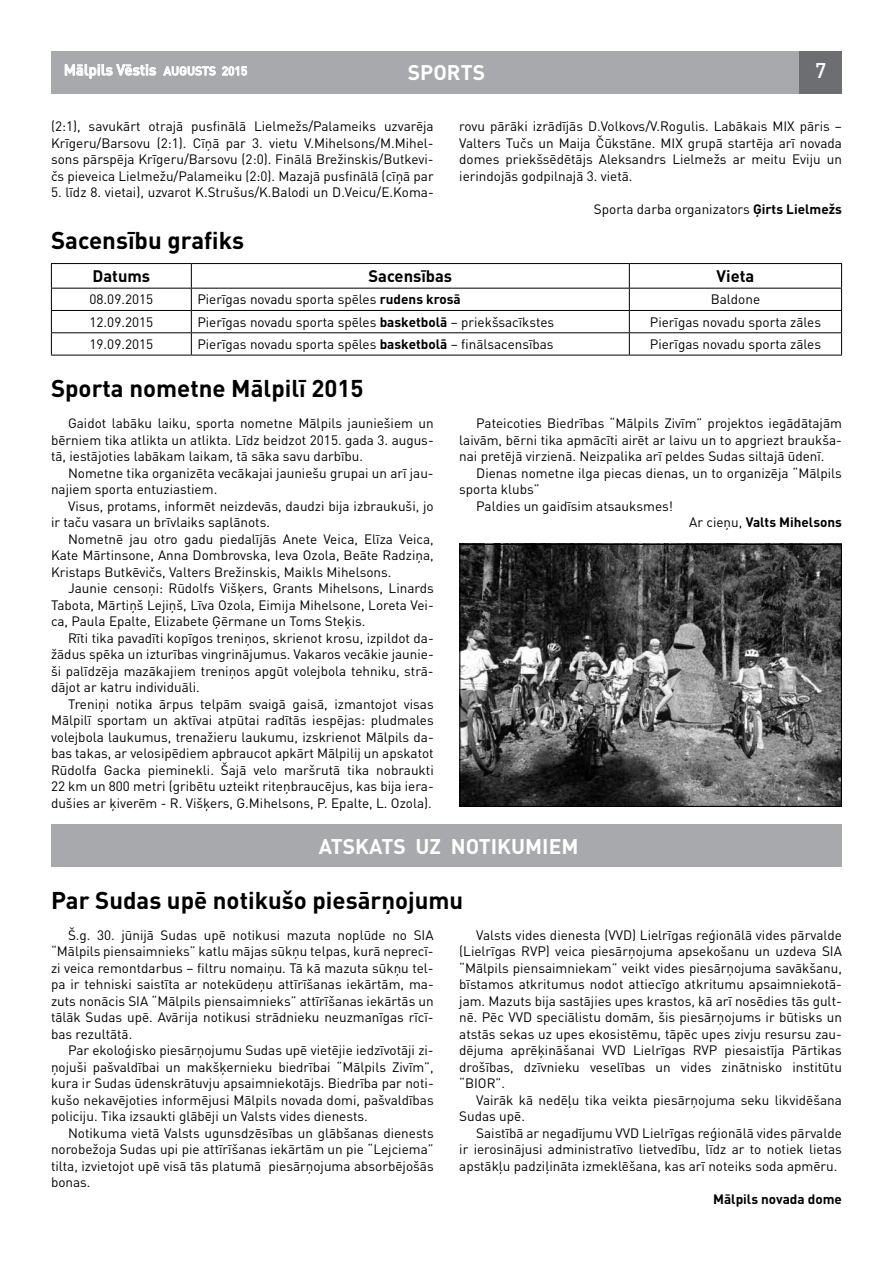
<style>
.page{position:relative;width:893px;height:1263px;background:#fff}
.page>*{position:absolute;margin:0;border:0;box-sizing:border-box;transform-origin:0 0}
.t1{font:700 24px "DIN Pro";color:#000}
.t2{font:700 21px "DIN Pro";color:#fff}
.t3{font:500 21px "DIN Pro";color:#fff}
.t4{font:700 16.5px "DIN Pro";color:#000}
.t5{font:500 15px "DIN Pro";color:#fff}
.t6{font:13.5px/16.5px "DIN Pro";color:#000;text-align:justify}
.t7{font:700 13.5px "DIN Pro";color:#000}
.s1{font-size:12px}
.s2{font-weight:700}
.s3{font-weight:400}
</style>
<div class="page">
<div style="left:51px;top:51px;width:791px;height:43px;background:#a7a9ac"></div>
<div style="left:799px;top:51px;width:43px;height:43px;background:#6d6e71"></div>
<svg style="left:64px;top:64px;width:93px;height:15px"></svg>
<svg style="left:163px;top:66px;width:53px;height:10px"></svg>
<svg style="left:222px;top:66px;width:25px;height:10px"></svg>
<div style="left:51px;top:824px;width:791px;height:43px;background:#a7a9ac"></div>
<hr style="left:51px;top:263px;width:140px;height:1px;background:#000">
<hr style="left:191px;top:263px;width:438px;height:1px;background:#000">
<hr style="left:629px;top:263px;width:213px;height:1px;background:#000">
<hr style="left:51px;top:288px;width:140px;height:1px;background:#000">
<hr style="left:191px;top:288px;width:438px;height:1px;background:#000">
<hr style="left:629px;top:288px;width:213px;height:1px;background:#000">
<hr style="left:51px;top:310px;width:140px;height:1px;background:#000">
<hr style="left:191px;top:310px;width:438px;height:1px;background:#000">
<hr style="left:629px;top:310px;width:213px;height:1px;background:#000">
<hr style="left:51px;top:332px;width:140px;height:1px;background:#000">
<svg style="left:51px;top:264px;width:1px;height:91px"></svg>
<hr style="left:191px;top:332px;width:438px;height:1px;background:#000">
<svg style="left:191px;top:264px;width:1px;height:91px"></svg>
<hr style="left:629px;top:332px;width:213px;height:1px;background:#000">
<svg style="left:629px;top:264px;width:1px;height:91px"></svg>
<svg style="left:841px;top:264px;width:1px;height:91px"></svg>
<hr style="left:51px;top:355px;width:140px;height:1px;background:#000">
<hr style="left:191px;top:355px;width:438px;height:1px;background:#000">
<hr style="left:629px;top:355px;width:213px;height:1px;background:#000">
<img style="left:461px;top:546px;width:379px;height:259px">
<div style="left:459px;top:544px;width:383px;height:263px;border:1px solid #000"></div>
<p class="t5" style="left:64px;top:60px;width:185px">Mālpils Vēstis <span class="s1">AUGUSTS 2015</span></p>
<h2 class="t2" style="left:408px;top:58px;width:79px">SPORTS</h2>
<h2 class="t3" style="left:815px;top:56px;width:13px">7</h2>
<p class="t6" style="left:51px;top:118px;width:384px">(2:1), savukārt otrajā pusfinālā Lielmežs/Palameiks uzvarēja Krīgeru/Barsovu (2:1). Cīņā par 3. vietu V.Mihelsons/M.Mihel&shy;sons pārspēja Krīgeru/Barsovu (2:0). Finālā Brežinskis/Butkevi&shy;čs pieveica Lielmežu/Palameiku (2:0). Mazajā pusfinālā (cīņā par</p>
<p class="t6" style="left:51px;top:184px;width:384px">5. līdz 8. vietai), uzvarot K.Strušus/K.Balodi un D.Veicu/E.Koma-</p>
<p class="t6" style="left:459px;top:118px;width:384px">rovu pārāki izrādījās D.Volkovs/V.Rogulis. Labākais MIX pāris – Valters Tučs un Maija Čūkstāne. MIX grupā startēja arī novada domes priekšsēdētājs Aleksandrs Lielmežs ar meitu Eviju un ierindojās godpilnajā 3. vietā.</p>
<p class="t6" style="left:594px;top:200px;width:249px">Sporta darba organizators <span class="s2">Ģirts Lielmežs</span></p>
<h1 class="t1" style="left:51px;top:224px;width:195px">Sacensību grafiks</h1>
<p class="t4" style="left:93px;top:265px;width:59px">Datums</p>
<p class="t4" style="left:368px;top:265px;width:85px">Sacensības</p>
<p class="t4" style="left:717px;top:265px;width:39px">Vieta</p>
<p class="t6" style="left:90px;top:291px;width:65px">08.09.2015</p>
<p class="t6" style="left:197px;top:291px;width:265px">Pierīgas novadu sporta spēles <span class="s2">rudens krosā</span></p>
<p class="t6" style="left:711px;top:291px;width:51px">Baldone</p>
<p class="t6" style="left:90px;top:313px;width:65px">12.09.2015</p>
<p class="t6" style="left:197px;top:313px;width:358px">Pierīgas novadu sporta spēles <span class="s2">basketbolā</span> – priekšsacīkstes</p>
<p class="t6" style="left:650px;top:313px;width:173px">Pierīgas novadu sporta zāles</p>
<p class="t6" style="left:90px;top:335px;width:65px">19.09.2015</p>
<p class="t6" style="left:197px;top:335px;width:358px">Pierīgas novadu sporta spēles <span class="s2">basketbolā</span> – finālsacensības</p>
<p class="t6" style="left:650px;top:335px;width:173px">Pierīgas novadu sporta zāles</p>
<h1 class="t1" style="left:51px;top:372px;width:314px">Sporta nometne Mālpilī 2015</h1>
<p class="t6" style="left:51px;top:415px;width:384px;text-indent:17px">Gaidot labāku laiku, sporta nometne Mālpils jauniešiem un bērniem tika atlikta un atlikta. Līdz beidzot 2015. gada 3. augus&shy;tā, iestājoties labākam laikam, tā sāka savu darbību.</p>
<p class="t6" style="left:51px;top:464px;width:384px;text-indent:17px">Nometne tika organizēta vecākajai jauniešu grupai un arī jau&shy;najiem sporta entuziastiem.</p>
<p class="t6" style="left:51px;top:497px;width:384px;text-indent:17px">Visus, protams, informēt neizdevās, daudzi bija izbraukuši, jo ir taču vasara un brīvlaiks saplānots.</p>
<p class="t6" style="left:51px;top:530px;width:384px;text-indent:17px">Nometnē jau otro gadu piedalījās Anete Veica, Elīza Veica, Kate Mārtinsone, Anna Dombrovska, Ieva Ozola, Beāte Radziņa, Kristaps Butkēvičs, Valters Brežinskis, Maikls Mihelsons.</p>
<p class="t6" style="left:51px;top:580px;width:384px;text-indent:17px">Jaunie censoņi: Rūdolfs Višķers, Grants Mihelsons, Linards Tabota, Mārtiņš Lejiņš, Līva Ozola, Eimija Mihelsone, Loreta Vei&shy;ca, Paula Epalte, Elizabete Ģērmane un Toms Steķis.</p>
<p class="t6" style="left:51px;top:629px;width:384px;text-indent:17px">Rīti tika pavadīti kopīgos treniņos, skrienot krosu, izpildot da&shy;žādus spēka un izturības vingrinājumus. Vakaros vecākie jaunie&shy;ši palīdzēja mazākajiem treniņos apgūt volejbola tehniku, strā&shy;dājot ar katru individuāli.</p>
<p class="t6" style="left:51px;top:695px;width:384px;text-indent:17px">Treniņi notika ārpus telpām svaigā gaisā, izmantojot visas Mālpilī sportam un aktīvai atpūtai radītās iespējas: pludmales volejbola laukumus, trenažieru laukumu, izskrienot Mālpils da&shy;bas takas, ar velosipēdiem apbraucot apkārt Mālpilij un apskatot Rūdolfa Gacka pieminekli. Šajā velo maršrutā tika nobraukti 22 km un 800 metri (gribētu uzteikt riteņbraucējus, kas bija iera&shy;dušies ar ķiverēm - R. Višķers, G.Mihelsons, P. Epalte, L. Ozola).</p>
<p class="t6" style="left:459px;top:415px;width:384px;text-indent:17px">Pateicoties Biedrības “Mālpils Zivīm” projektos iegādātajām laivām, bērni tika apmācīti airēt ar laivu un to apgriezt braukša&shy;nai pretējā virzienā. Neizpalika arī peldes Sudas siltajā ūdenī.</p>
<p class="t6" style="left:476px;top:464px;width:367px">Dienas nometne ilga piecas dienas, un to organizēja “Mālpils</p>
<p class="t6" style="left:459px;top:481px;width:82px">sporta klubs”</p>
<p class="t6" style="left:476px;top:497px;width:198px">Paldies un gaidīsim atsauksmes!</p>
<p class="t7" style="left:689px;top:513px;width:154px"><span class="s3">Ar cieņu,</span> Valts Mihelsons</p>
<h2 class="t2" style="left:319px;top:832px;width:261px">ATSKATS UZ NOTIKUMIEM</h2>
<h1 class="t1" style="left:51px;top:884px;width:414px">Par Sudas upē notikušo piesārņojumu</h1>
<p class="t6" style="left:51px;top:926px;width:384px;text-indent:17px">Š.g. 30. jūnijā Sudas upē notikusi mazuta noplūde no SIA “Mālpils piensaimnieks” katlu mājas sūkņu telpas, kurā neprecī&shy;zi veica remontdarbus – filtru nomaiņu. Tā kā mazuta sūkņu tel&shy;pa ir tehniski saistīta ar notekūdeņu attīrīšanas iekārtām, ma&shy;zuts nonācis SIA “Mālpils piensaimnieks” attīrīšanas iekārtās un tālāk Sudas upē. Avārija notikusi strādnieku neuzmanīgas rīcī&shy;bas rezultātā.</p>
<p class="t6" style="left:51px;top:1042px;width:384px;text-indent:17px">Par ekoloģisko piesārņojumu Sudas upē vietējie iedzīvotāji zi&shy;ņojuši pašvaldībai un makšķernieku biedrībai “Mālpils Zivīm”, kura ir Sudas ūdenskrātuvju apsaimniekotājs. Biedrība par noti&shy;kušo nekavējoties informējusi Mālpils novada domi, pašvaldības policiju. Tika izsaukti glābēji un Valsts vides dienests.</p>
<p class="t6" style="left:51px;top:1124px;width:384px;text-indent:17px">Notikuma vietā Valsts ugunsdzēsības un glābšanas dienests norobežoja Sudas upi pie attīrīšanas iekārtām un pie “Lejciema” tilta, izvietojot upē visā tās platumā piesārņojuma absorbējošās bonas.</p>
<p class="t6" style="left:459px;top:926px;width:384px;text-indent:17px">Valsts vides dienesta (VVD) Lielrīgas reģionālā vides pārvalde (Lielrīgas RVP) veica piesārņojuma apsekošanu un uzdeva SIA “Mālpils piensaimniekam” veikt vides piesārņojuma savākšanu, bīstamos atkritumus nodot attiecīgo atkritumu apsaimniekotā&shy;jam. Mazuts bija sastājies upes krastos, kā arī nosēdies tās gult&shy;nē. Pēc VVD speciālistu domām, šis piesārņojums ir būtisks un atstās sekas uz upes ekosistēmu, tāpēc upes zivju resursu zau&shy;dējuma aprēķināšanai VVD Lielrīgas RVP piesaistīja Pārtikas drošības, dzīvnieku veselības un vides zinātnisko institūtu “BIOR”.</p>
<p class="t6" style="left:459px;top:1091px;width:384px;text-indent:17px">Vairāk kā nedēļu tika veikta piesārņojuma seku likvidēšana<br>Sudas upē.</p>
<p class="t6" style="left:459px;top:1124px;width:384px;text-indent:17px">Saistībā ar negadījumu VVD Lielrīgas reģionālā vides pārvalde ir ierosinājusi administratīvo lietvedību, līdz ar to notiek lietas apstākļu padziļināta izmeklēšana, kas arī noteiks soda apmēru.</p>
<p class="t7" style="left:713px;top:1190px;width:130px">Mālpils novada dome</p>
</div>
